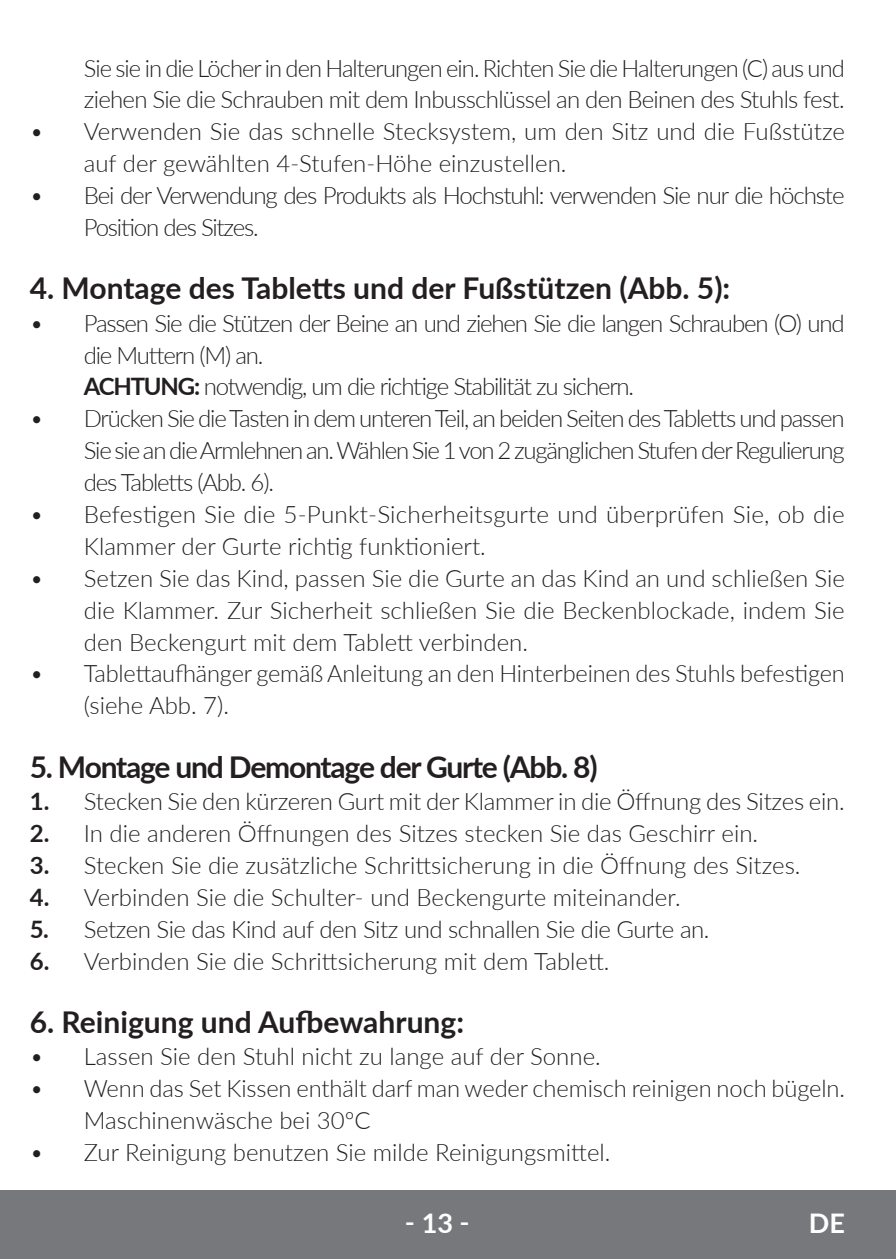
<style>
.page{position:relative;width:896px;height:1259px;background:#fff}
.page>*{position:absolute;margin:0;border:0;box-sizing:border-box;transform-origin:0 0}
.t1{font:700 30px "Lato";letter-spacing:-.005em;color:#231f20}
.t2{font:700 30px "Lato";letter-spacing:-.04em;color:#231f20}
.t3{font:700 27px "Lato";color:#fff}
.t4{font:300 24px/31.8px "Lato";letter-spacing:-.01em;color:#231f20}
.t5{font:300 24px/31.8px "Lato";letter-spacing:-.035em;color:#231f20}
.t6{font:300 24px/31.8px "Lato";letter-spacing:-.05em;color:#231f20}
.t7{font:300 24px/31.8px "Lato";letter-spacing:-.045em;color:#231f20}
.s1{font-weight:700}
</style>
<div class="page">
<div style="left:0;top:1190px;width:895px;height:69px;background:#76787b"></div>
<p class="t5" style="left:84px;top:51px;width:762px">Sie sie in die Löcher in den Halterungen ein. Richten Sie die Halterungen (C) aus und ziehen Sie die Schrauben mit dem Inbusschlüssel an den Beinen des Stuhls fest.</p>
<p class="t4" style="left:84px;top:115px;width:762px;text-indent:-54px">• Verwenden Sie das schnelle Stecksystem, um den Sitz und die Fußstütze auf der gewählten 4-Stufen-Höhe einzustellen.</p>
<p class="t7" style="left:84px;top:179px;width:762px;text-indent:-54px">• Bei der Verwendung des Produkts als Hochstuhl: verwenden Sie nur die höchste<br>Position des Sitzes.</p>
<p class="t1" style="left:30px;top:266px;width:702px">4. Montage des Tabletts und der Fußstützen (Abb. 5):</p>
<p class="t6" style="left:84px;top:306px;width:762px;text-indent:-54px">• Passen Sie die Stützen der Beine an und ziehen Sie die langen Schrauben (O) und die Muttern (M) an.<br><span class="s1">ACHTUNG:</span> notwendig, um die richtige Stabilität zu sichern.</p>
<p class="t4" style="left:84px;top:402px;width:762px;text-align:justify;text-indent:-54px">• Drücken Sie die Tasten in dem unteren Teil, an beiden Seiten des Tabletts und passen Sie sie an die Armlehnen an. Wählen Sie 1 von 2 zugänglichen Stufen der Regulierung des Tabletts (Abb. 6).</p>
<p class="t4" style="left:84px;top:498px;width:762px;text-indent:-54px">• Befestigen Sie die 5-Punkt-Sicherheitsgurte und überprüfen Sie, ob die<br>Klammer der Gurte richtig funktioniert.</p>
<p class="t4" style="left:84px;top:561px;width:762px;text-align:justify;text-indent:-54px">• Setzen Sie das Kind, passen Sie die Gurte an das Kind an und schließen Sie die Klammer. Zur Sicherheit schließen Sie die Beckenblockade, indem Sie den Beckengurt mit dem Tablett verbinden.</p>
<p class="t4" style="left:84px;top:657px;width:762px;text-indent:-54px">• Tablettaufhänger gemäß Anleitung an den Hinterbeinen des Stuhls befestigen (siehe Abb. 7).</p>
<p class="t2" style="left:30px;top:745px;width:569px">5. Montage und Demontage der Gurte (Abb. 8)</p>
<p class="t4" style="left:30px;top:785px;width:816px"><span class="s1">1.</span> Stecken Sie den kürzeren Gurt mit der Klammer in die Öffnung des Sitzes ein.</p>
<p class="t4" style="left:30px;top:816px;width:729px"><span class="s1">2.</span> In die anderen Öffnungen des Sitzes stecken Sie das Geschirr ein.</p>
<p class="t4" style="left:30px;top:848px;width:772px"><span class="s1">3.</span> Stecken Sie die zusätzliche Schrittsicherung in die Öffnung des Sitzes.</p>
<p class="t4" style="left:30px;top:880px;width:652px"><span class="s1">4.</span> Verbinden Sie die Schulter- und Beckengurte miteinander.</p>
<p class="t4" style="left:30px;top:912px;width:681px"><span class="s1">5.</span> Setzen Sie das Kind auf den Sitz und schnallen Sie die Gurte an.</p>
<p class="t4" style="left:30px;top:944px;width:581px"><span class="s1">6.</span> Verbinden Sie die Schrittsicherung mit dem Tablett.</p>
<p class="t1" style="left:30px;top:1000px;width:436px">6. Reinigung und Aufbewahrung:</p>
<p class="t4" style="left:30px;top:1040px;width:572px">• Lassen Sie den Stuhl nicht zu lange auf der Sonne.</p>
<p class="t4" style="left:84px;top:1072px;width:762px;text-indent:-54px">• Wenn das Set Kissen enthält darf man weder chemisch reinigen noch bügeln.<br>Maschinenwäsche bei 30ºC</p>
<p class="t4" style="left:30px;top:1135px;width:582px">• Zur Reinigung benutzen Sie milde Reinigungsmittel.</p>
<p class="t3" style="left:405px;top:1203px;width:66px">‑ 13 ‑</p>
<p class="t3" style="left:808px;top:1203px;width:38px">DE</p>
</div>
